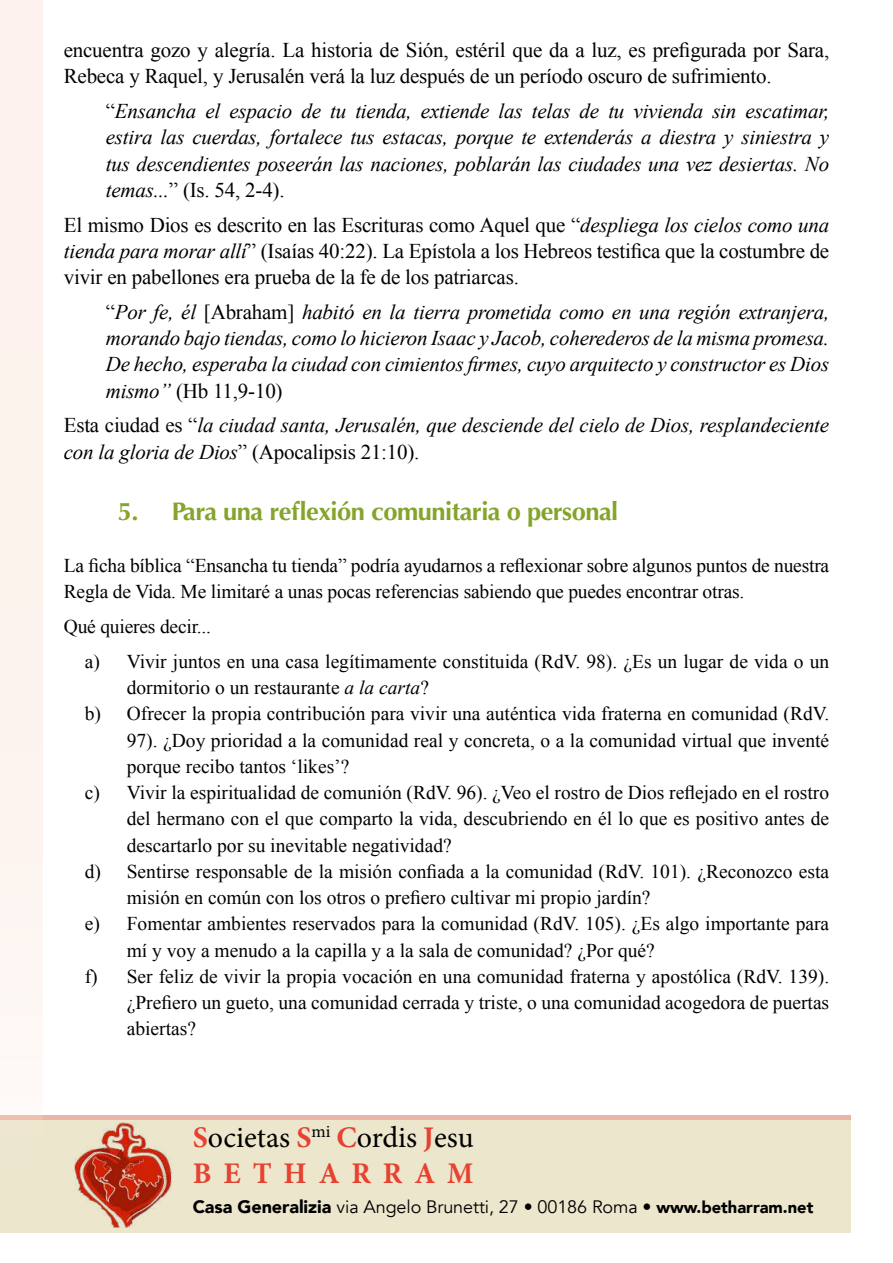
<style>
.page{position:relative;width:893px;height:1263px;background:#fff}
.page>*{position:absolute;margin:0;border:0;box-sizing:border-box;transform-origin:0 0}
.t1{font:30px/36px "Minion Pro";color:#000}
.t2{font:700 25.5px "Optima";letter-spacing:-.02em;color:#85a42a}
.t3{font:italic 21px/26.2px "Times New Roman";letter-spacing:-.01em;color:#000;text-align:justify}
.t4{font:21px/26.2px "Times New Roman";letter-spacing:-.01em;color:#000}
.t5{font:19.5px/26.2px "Times New Roman";color:#000}
.t6{font:18px "Avenir";letter-spacing:-.005em;color:#000}
.s1{font-style:normal}
.s2{font-style:italic}
.s3{font-weight:700;color:#e64131}
.s4{font-weight:900}
.s5{font-weight:900;font-size:16.5px}
</style>
<div class="page">
<div style="left:0;top:1116px;width:850px;height:117px;background:#ebe6cc"></div>
<img style="left:74px;top:1122px;width:97px;height:105px">
<hr style="left:0;top:1115px;width:850px;height:4px;background:#ecb4a4">
<div style="left:0;top:0;width:43px;height:1120px;background:#fdf3ed"></div>
<p class="t4" style="left:64px;top:37px;width:767px">encuentra gozo y alegría. La historia de Sión, estéril que da a luz, es prefigurada por Sara,<br>Rebeca y Raquel, y Jerusalén verá la luz después de un período oscuro de sufrimiento.</p>
<p class="t3" style="left:106px;top:97px;width:725px"><span class="s1">“</span>Ensancha el espacio de tu tienda, extiende las telas de tu vivienda sin escatimar, estira las cuerdas, fortalece tus estacas, porque te extenderás a diestra y siniestra y tus descendientes poseerán las naciones, poblarán las ciudades una vez desiertas. No temas...<span class="s1">” (Is. 54, 2-4).</span></p>
<p class="t4" style="left:64px;top:211px;width:767px;text-align:justify">El mismo Dios es descrito en las Escrituras como Aquel que “<span class="s2">despliega los cielos como una tienda para morar allí</span>” (Isaías 40:22). La Epístola a los Hebreos testifica que la costumbre de vivir en pabellones era prueba de la fe de los patriarcas.</p>
<p class="t3" style="left:106px;top:298px;width:725px"><span class="s1">“</span>Por fe, él <span class="s1">[Abraham]</span> habitó en la tierra prometida como en una región extranjera, morando bajo tiendas, como lo hicieron Isaac y Jacob, coherederos de la misma promesa.<br>De hecho, esperaba la ciudad con cimientos firmes, cuyo arquitecto y constructor es Dios mismo” <span class="s1">(Hb 11,9-10)</span></p>
<p class="t3" style="left:64px;top:412px;width:767px"><span class="s1">Esta ciudad es “</span>la ciudad santa, Jerusalén, que desciende del cielo de Dios, resplandeciente con la gloria de Dios<span class="s1">” (Apocalipsis 21:10).</span></p>
<h2 class="t2" style="left:118px;top:496px;width:502px">5. Para una reflexión comunitaria o personal</h2>
<p class="t5" style="left:64px;top:552px;width:767px">La ficha bíblica “Ensancha tu tienda” podría ayudarnos a reflexionar sobre algunos puntos de nuestra<br>Regla de Vida. Me limitaré a unas pocas referencias sabiendo que puedes encontrar otras.</p>
<p class="t5" style="left:85px;top:609px;width:746px;line-height:34.8px;text-indent:-21px">Qué quieres decir...<br>a) Vivir juntos en una casa legítimamente constituida (RdV. 98). ¿Es un lugar de vida o un</p>
<p class="t5" style="left:127px;top:674px;width:304px">dormitorio o un restaurante <span class="s2">a la carta</span>?</p>
<p class="t5" style="left:85px;top:700px;width:746px">b) Ofrecer la propia contribución para vivir una auténtica vida fraterna en comunidad (RdV.</p>
<p class="t5" style="left:127px;top:727px;width:704px">97). ¿Doy prioridad a la comunidad real y concreta, o a la comunidad virtual que inventé</p>
<p class="t5" style="left:127px;top:753px;width:224px">porque recibo tantos ‘likes’?</p>
<p class="t5" style="left:85px;top:779px;width:746px">c) Vivir la espiritualidad de comunión (RdV. 96). ¿Veo el rostro de Dios reflejado en el rostro</p>
<p class="t5" style="left:127px;top:805px;width:704px">del hermano con el que comparto la vida, descubriendo en él lo que es positivo antes de</p>
<p class="t5" style="left:127px;top:832px;width:326px">descartarlo por su inevitable negatividad?</p>
<p class="t5" style="left:85px;top:858px;width:746px">d) Sentirse responsable de la misión confiada a la comunidad (RdV. 101). ¿Reconozco esta</p>
<p class="t5" style="left:127px;top:884px;width:525px">misión en común con los otros o prefiero cultivar mi propio jardín?</p>
<p class="t5" style="left:85px;top:910px;width:746px">e) Fomentar ambientes reservados para la comunidad (RdV. 105). ¿Es algo importante para</p>
<p class="t5" style="left:127px;top:937px;width:530px">mí y voy a menudo a la capilla y a la sala de comunidad? ¿Por qué?</p>
<p class="t5" style="left:85px;top:963px;width:746px">f) Ser feliz de vivir la propia vocación en una comunidad fraterna y apostólica (RdV. 139).</p>
<p class="t5" style="left:127px;top:989px;width:704px">¿Prefiero un gueto, una comunidad cerrada y triste, o una comunidad acogedora de puertas</p>
<p class="t5" style="left:127px;top:1015px;width:71px">abiertas?</p>
<h1 class="t1" style="left:193px;top:1120px;width:283px"><span class="s3">S</span>ocietas <span class="s3">S</span><sup>mi</sup> <span class="s3">C</span>ordis <span class="s3">J</span>esu<br><span class="s3">B E T H A R R A M</span></h1>
<p class="t6" style="left:193px;top:1196px;width:622px"><span class="s4">Casa Generalizia</span> via Angelo Brunetti, 27 • 00186 Roma • <span class="s5">www.betharram.net</span></p>
</div>
